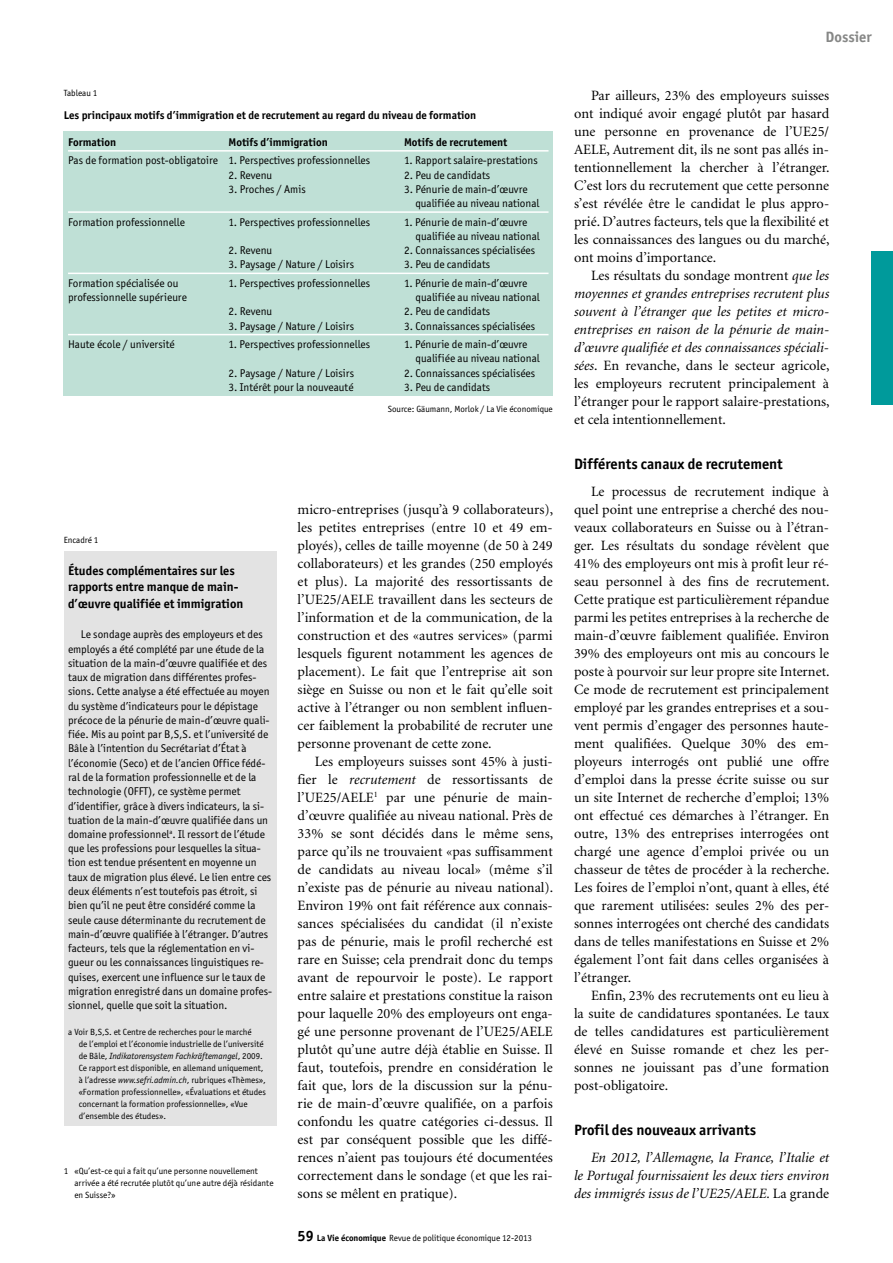
<style>
.page{position:relative;width:893px;height:1263px;background:#fff}
.page>*{position:absolute;margin:0;border:0;box-sizing:border-box;transform-origin:0 0}
.t1{font:700 15px "Officina San ITC";color:#000}
.t2{font:700 15px "Officina San ITC";color:#868786}
.t3{font:14.25px/18px "Minion";color:#000;text-align:justify}
.t4{font:italic 14.25px/18px "Minion";color:#000;text-align:justify}
.t5{font:700 12.75px/16.5px "Officina San ITC";color:#000}
.t6{font:11.25px/14.2px "Officina San ITC";color:#000}
.t7{font:700 11.25px "Officina San ITC";color:#000}
.t8{font:9px/12px "Officina San ITC";color:#000}
.s1{font-style:italic}
.s2{font-family:"Officina Sans";font-style:italic}
.s3{font-weight:700;font-size:15px}
.s4{font-weight:700}
.s5{font-style:normal}
</style>
<div class="page">
<div style="left:872px;top:252px;width:21px;height:153px;background:#009a9b"></div>
<div style="left:64px;top:551px;width:212px;height:574px;background:#e3e3e3"></div>
<div style="left:64px;top:132px;width:489px;height:264px;background:#bfe0d6"></div>
<hr style="left:68px;top:150px;width:481px;height:2px;background:#fff">
<hr style="left:68px;top:211px;width:481px;height:2px;background:#fff">
<hr style="left:68px;top:273px;width:481px;height:1px;background:#fff">
<hr style="left:68px;top:334px;width:481px;height:1px;background:#fff">
<p class="t8" style="left:64px;top:87px;width:35px">Tableau 1</p>
<p class="t7" style="left:64px;top:108px;width:414px">Les principaux motifs d’immigration et de recrutement au regard du niveau de formation</p>
<p class="t7" style="left:68px;top:135px;width:50px">Formation</p>
<p class="t7" style="left:229px;top:135px;width:101px">Motifs d’immigration</p>
<p class="t7" style="left:404px;top:135px;width:105px">Motifs de recrutement</p>
<p class="t6" style="left:68px;top:153px;width:304px">Pas de formation post-obligatoire 1. Perspectives professionnelles</p>
<p class="t6" style="left:404px;top:153px;width:135px">1. Rapport salaire-prestations</p>
<p class="t6" style="left:229px;top:168px;width:45px">2. Revenu</p>
<p class="t6" style="left:404px;top:168px;width:88px">2. Peu de candidats</p>
<p class="t6" style="left:229px;top:182px;width:79px">3. Proches / Amis</p>
<p class="t6" style="left:415px;top:182px;width:126px;text-indent:-11px">3. Pénurie de main-d’œuvre qualifiée au niveau national</p>
<p class="t6" style="left:68px;top:215px;width:118px">Formation professionnelle</p>
<p class="t6" style="left:229px;top:215px;width:143px">1. Perspectives professionnelles</p>
<p class="t6" style="left:416px;top:215px;width:126px;text-indent:-12px">1. Pénurie de main-d’œuvre qualifiée au niveau national</p>
<p class="t6" style="left:229px;top:243px;width:45px">2. Revenu</p>
<p class="t6" style="left:404px;top:243px;width:133px">2. Connaissances spécialisées</p>
<p class="t6" style="left:229px;top:257px;width:127px">3. Paysage / Nature / Loisirs</p>
<p class="t6" style="left:404px;top:257px;width:88px">3. Peu de candidats</p>
<p class="t6" style="left:68px;top:276px;width:112px">Formation spécialisée ou</p>
<p class="t6" style="left:229px;top:276px;width:143px">1. Perspectives professionnelles</p>
<p class="t6" style="left:404px;top:276px;width:125px">1. Pénurie de main-d’œuvre</p>
<p class="t6" style="left:68px;top:290px;width:120px">professionnelle supérieure</p>
<p class="t6" style="left:416px;top:290px;width:126px">qualifiée au niveau national</p>
<p class="t6" style="left:229px;top:304px;width:45px">2. Revenu</p>
<p class="t6" style="left:404px;top:304px;width:88px">2. Peu de candidats</p>
<p class="t6" style="left:229px;top:319px;width:127px">3. Paysage / Nature / Loisirs</p>
<p class="t6" style="left:404px;top:319px;width:133px">3. Connaissances spécialisées</p>
<p class="t6" style="left:68px;top:337px;width:108px">Haute école / université</p>
<p class="t6" style="left:229px;top:337px;width:143px">1. Perspectives professionnelles</p>
<p class="t6" style="left:416px;top:337px;width:126px;text-indent:-12px">1. Pénurie de main-d’œuvre qualifiée au niveau national</p>
<p class="t6" style="left:229px;top:366px;width:127px">2. Paysage / Nature / Loisirs</p>
<p class="t6" style="left:404px;top:366px;width:133px">2. Connaissances spécialisées</p>
<p class="t6" style="left:229px;top:380px;width:127px">3. Intérêt pour la nouveauté</p>
<p class="t6" style="left:404px;top:380px;width:88px">3. Peu de candidats</p>
<p class="t8" style="left:388px;top:403px;width:167px">Source: Gäumann, Morlok / La Vie économique</p>
<p class="t8" style="left:64px;top:534px;width:36px">Encadré 1</p>
<p class="t5" style="left:68px;top:562px;width:177px">Études complémentaires sur les rapports entre manque de main&shy;d’œuvre qualifiée et immigration</p>
<p class="t6" style="left:68px;top:627px;width:206px;text-indent:13px">Le sondage auprès des employeurs et des employés a été complété par une étude de la situation de la main-d’œuvre qualifiée et des taux de migration dans différentes profes&shy;sions. Cette analyse a été effectuée au moyen du système d’indicateurs pour le dépistage précoce de la pénurie de main-d’œuvre quali&shy;fiée. Mis au point par B,S,S. et l’université de Bâle à l’intention du Secrétariat d’État à l’économie (Seco) et de l’ancien Office fédé&shy;ral de la formation professionnelle et de la technologie (OFFT), ce système permet d’identifier, grâce à divers indicateurs, la si&shy;tuation de la main-d’œuvre qualifiée dans un domaine professionnel<sup>a</sup>. Il ressort de l’étude que les professions pour lesquelles la situa&shy;tion est tendue présentent en moyenne un taux de migration plus élevé. Le lien entre ces deux éléments n’est toutefois pas étroit, si bien qu’il ne peut être considéré comme la seule cause déterminante du recrutement de main-d’œuvre qualifiée à l’étranger. D’autres facteurs, tels que la réglementation en vi&shy;gueur ou les connaissances linguistiques re&shy;quises, exercent une influence sur le taux de migration enregistré dans un domaine profes&shy;sionnel, quelle que soit la situation.</p>
<p class="t8" style="left:79px;top:1026px;width:189px;text-indent:-11px">a Voir B,S,S. et Centre de recherches pour le marché<br>de l’emploi et l’économie industrielle de l’université de Bâle, <span class="s1">Indikatorensystem Fachkräftemangel</span>, 2009.<br>Ce rapport est disponible, en allemand uniquement, à l’adresse <span class="s2">www.sefri.admin.ch</span>, rubriques «Thèmes», «Formation professionnelle», «Évaluations et études concernant la formation professionnelle», «Vue d’ensemble des études».</p>
<p class="t8" style="left:74px;top:1164px;width:201px;text-indent:-11px">1 «Qu’est-ce qui a fait qu’une personne nouvellement arrivée a été recrutée plutôt qu’une autre déjà résidante en Suisse?»</p>
<p class="t3" style="left:298px;top:500px;width:257px">micro-entreprises (jusqu’à 9 collaborateurs), les petites entreprises (entre 10 et 49 em&shy;ployés), celles de taille moyenne (de 50 à 249 collaborateurs) et les grandes (250 employés et plus). La majorité des ressortissants de l’UE25/AELE travaillent dans les secteurs de l’information et de la communication, de la construction et des «autres services» (parmi lesquels figurent notamment les agences de placement). Le fait que l’entreprise ait son siège en Suisse ou non et le fait qu’elle soit active à l’étranger ou non semblent influen&shy;cer faiblement la probabilité de recruter une personne provenant de cette zone.</p>
<p class="t3" style="left:298px;top:752px;width:257px;text-indent:17px">Les employeurs suisses sont 45% à justi&shy;fier le <span class="s1">recrutement</span> de ressortissants de l’UE25/AELE<sup>1</sup> par une pénurie de main&shy;d’œuvre qualifiée au niveau national. Près de 33% se sont décidés dans le même sens, parce qu’ils ne trouvaient «pas suffisamment de candidats au niveau local» (même s’il n’existe pas de pénurie au niveau national).<br>Environ 19% ont fait référence aux connais&shy;sances spécialisées du candidat (il n’existe pas de pénurie, mais le profil recherché est rare en Suisse; cela prendrait donc du temps avant de repourvoir le poste). Le rapport entre salaire et prestations constitue la raison pour laquelle 20% des employeurs ont enga&shy;gé une personne provenant de l’UE25/AELE plutôt qu’une autre déjà établie en Suisse. Il faut, toutefois, prendre en considération le fait que, lors de la discussion sur la pénu&shy;rie de main-d’œuvre qualifiée, on a parfois confondu les quatre catégories ci-dessus. Il est par conséquent possible que les diffé&shy;rences n’aient pas toujours été documentées correctement dans le sondage (et que les rai&shy;sons se mêlent en pratique).</p>
<p class="t8" style="left:298px;top:1232px;width:236px"><span class="s3">59</span> <span class="s4">La Vie économique</span> Revue de politique économique 12-2013</p>
<p class="t2" style="left:826px;top:27px;width:48px">Dossier</p>
<p class="t3" style="left:574px;top:86px;width:257px;text-indent:17px">Par ailleurs, 23% des employeurs suisses ont indiqué avoir engagé plutôt par hasard une personne en provenance de l’UE25/ AELE, Autrement dit, ils ne sont pas allés in&shy;tentionnellement la chercher à l’étranger.<br>C’est lors du recrutement que cette personne s’est révélée être le candidat le plus appro&shy;prié. D’autres facteurs, tels que la flexibilité et les connaissances des langues ou du marché, ont moins d’importance.</p>
<p class="t4" style="left:574px;top:266px;width:257px;text-indent:17px"><span class="s5">Les résultats du sondage montrent</span> que les moyennes et grandes entreprises recrutent plus souvent à l’étranger que les petites et micro&shy;entreprises en raison de la pénurie de main&shy;d’œuvre qualifiée et des connaissances spéciali&shy;sées<span class="s5">. En revanche, dans le secteur agricole, les employeurs recrutent principalement à l’étranger pour le rapport salaire-prestations, et cela intentionnellement.</span></p>
<p class="t1" style="left:574px;top:454px;width:210px">Différents canaux de recrutement</p>
<p class="t3" style="left:574px;top:482px;width:257px;text-indent:17px">Le processus de recrutement indique à quel point une entreprise a cherché des nou&shy;veaux collaborateurs en Suisse ou à l’étran&shy;ger. Les résultats du sondage révèlent que 41% des employeurs ont mis à profit leur ré&shy;seau personnel à des fins de recrutement.<br>Cette pratique est particulièrement répandue parmi les petites entreprises à la recherche de main-d’œuvre faiblement qualifiée. Environ 39% des employeurs ont mis au concours le poste à pourvoir sur leur propre site Internet.<br>Ce mode de recrutement est principalement employé par les grandes entreprises et a sou&shy;vent permis d’engager des personnes haute&shy;ment qualifiées. Quelque 30% des em&shy;ployeurs interrogés ont publié une offre d’emploi dans la presse écrite suisse ou sur un site Internet de recherche d’emploi; 13% ont effectué ces démarches à l’étranger. En outre, 13% des entreprises interrogées ont chargé une agence d’emploi privée ou un chasseur de têtes de procéder à la recherche.<br>Les foires de l’emploi n’ont, quant à elles, été que rarement utilisées: seules 2% des per&shy;sonnes interrogées ont cherché des candidats dans de telles manifestations en Suisse et 2% également l’ont fait dans celles organisées à l’étranger.</p>
<p class="t3" style="left:574px;top:986px;width:257px;text-indent:17px">Enfin, 23% des recrutements ont eu lieu à la suite de candidatures spontanées. Le taux de telles candidatures est particulièrement élevé en Suisse romande et chez les per&shy;sonnes ne jouissant pas d’une formation post-obligatoire.</p>
<p class="t1" style="left:574px;top:1120px;width:183px">Profil des nouveaux arrivants</p>
<p class="t4" style="left:574px;top:1148px;width:257px;text-indent:17px">En 2012, l’Allemagne, la France, l’Italie et le Portugal fournissaient les deux tiers environ des immigrés issus de l’UE25/AELE. <span class="s5">La grande</span></p>
</div>
